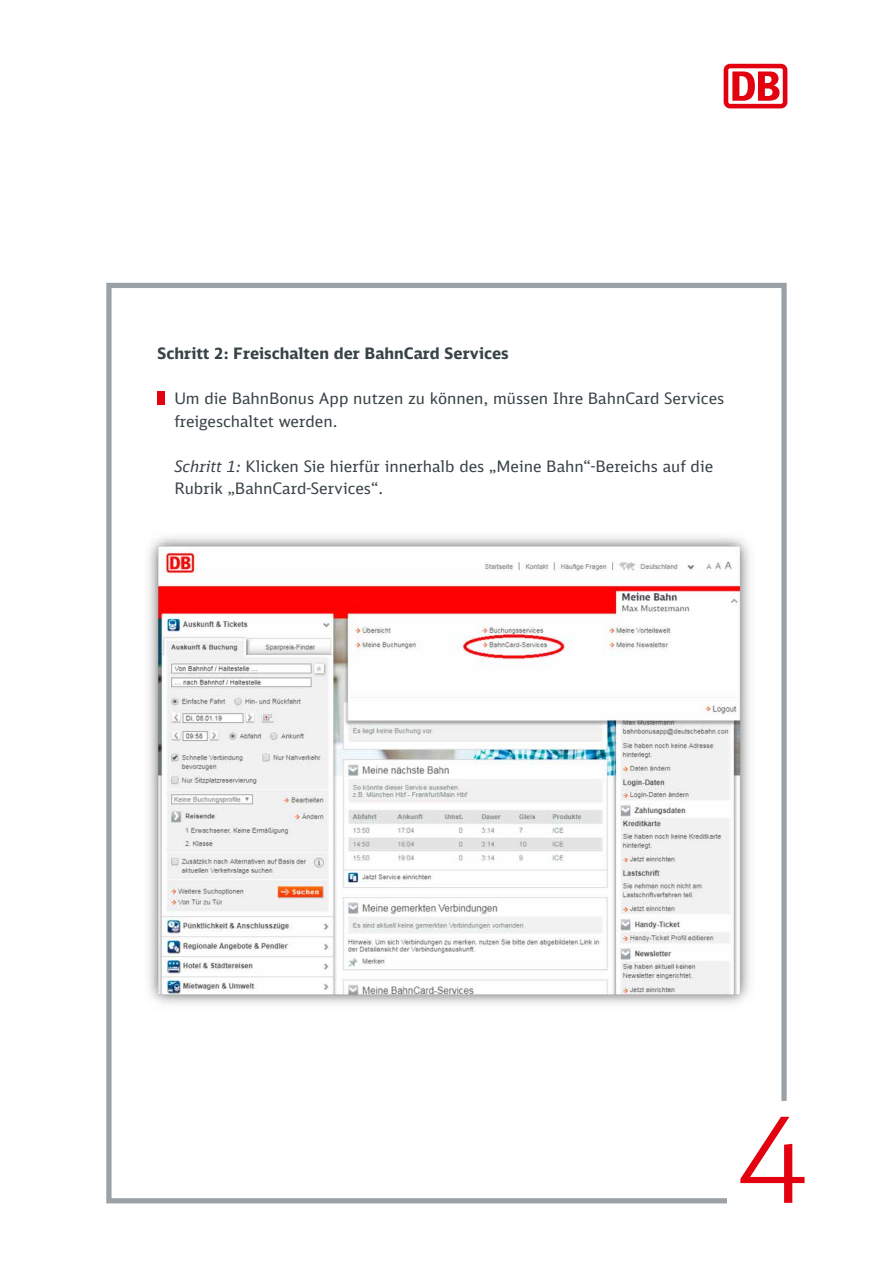
<style>
.page{position:relative;width:893px;height:1263px;background:#fff}
.page>*{position:absolute;margin:0;border:0;box-sizing:border-box;transform-origin:0 0}
.t1{font:300 118.35px "DB Head";color:#e3000f}
.t2{font:15.75px/22.5px "DB Sans";color:#384347}
.t3{font:700 15.75px "DB Sans";color:#384347}
.s1{font-style:italic}
</style>
<div class="page">
<div style="left:106px;top:283px;width:681px;height:920px;border:5px solid #9aa2a7"></div>
<div style="left:724px;top:64px;width:63px;height:44px;background:#e3000f;border-radius:6px"></div>
<div style="left:728px;top:68px;width:55px;height:36px;background:#fff;border-radius:2px"></div>
<svg style="left:732px;top:71px;width:47px;height:30px"></svg>
<div style="left:727px;top:1101px;width:81px;height:113px;background:#fff"></div>
<img style="left:148px;top:536px;width:602px;height:468px">
<div style="left:157px;top:391px;width:7px;height:13px;background:#e3000f"></div>
<p class="t3" style="left:157px;top:344px;width:353px">Schritt 2: Freischalten der BahnCard Services</p>
<p class="t2" style="left:174px;top:387px;width:552px">Um die BahnBonus App nutzen zu können, müssen Ihre BahnCard Services freigeschaltet werden.</p>
<p class="t2" style="left:174px;top:455px;width:540px"><span class="s1">Schritt 1:</span> Klicken Sie hierfür innerhalb des „Meine Bahn“-Bereichs auf die<br>Rubrik „BahnCard-Services“.</p>
<h1 class="t1" style="left:738px;top:1088px;width:71px">4</h1>
</div>
